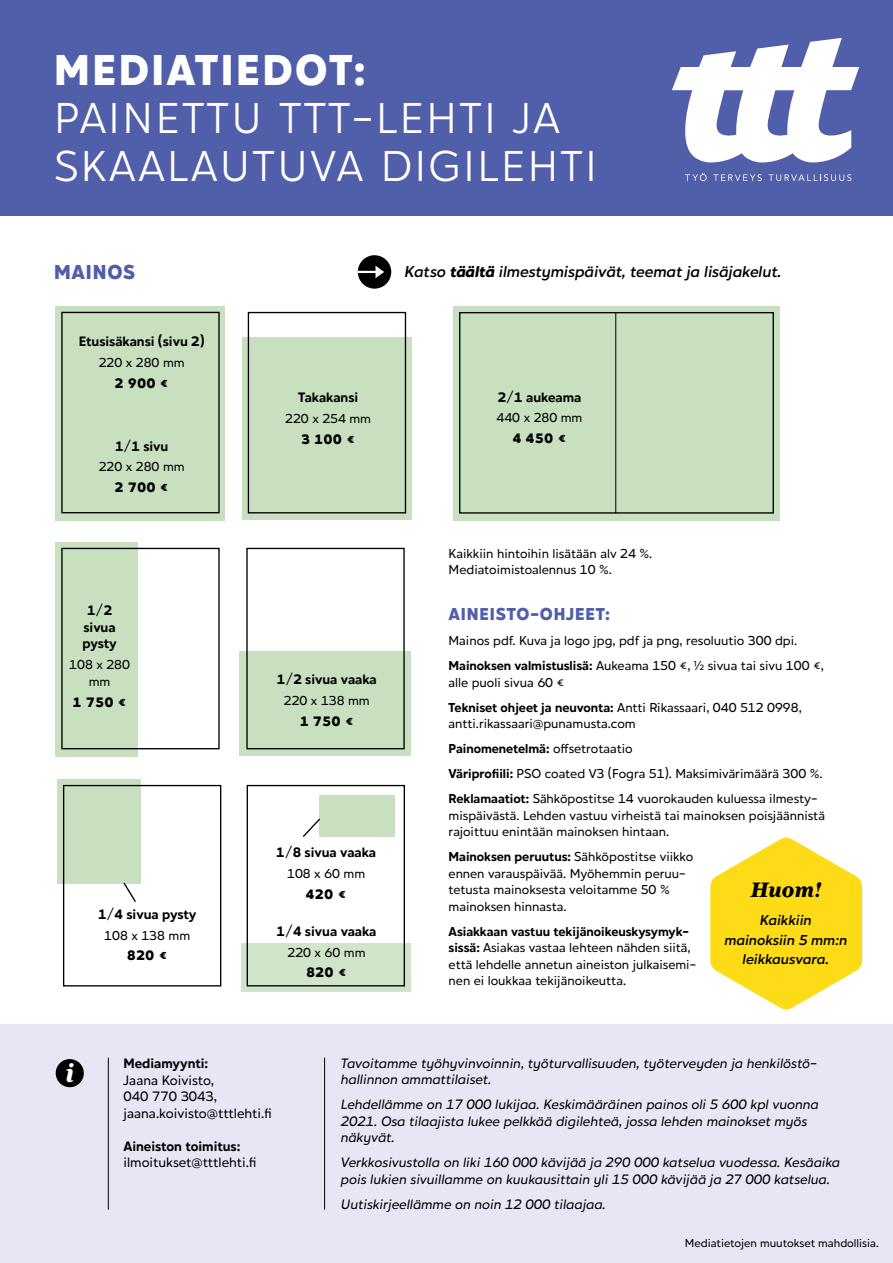
<style>
.page{position:relative;width:893px;height:1263px;background:#fff}
.page>*{position:absolute;margin:0;border:0;box-sizing:border-box;transform-origin:0 0}
.t1{font:45px/48px "Hartwell";letter-spacing:.06em;color:#fff}
.t2{font:900 45px "Hartwell";letter-spacing:.055em;color:#fff}
.t3{font:italic 800 29.7px "Mrs Eaves XL Serif OT";color:#fff}
.t4{font:italic 800 24px "Mrs Eaves XL Serif OT";color:#000}
.t5{font:900 21px "Hartwell";letter-spacing:.04em;color:#515eaa}
.t6{font:900 18px "Hartwell";letter-spacing:.05em;color:#515eaa}
.t7{font:italic 600 16.5px "Hartwell";color:#000}
.t8{font:italic 600 15px/19.5px "Hartwell";color:#000;text-align:center}
.t9{font:italic 500 14.25px/16.5px "Hartwell";color:#000}
.t10{font:700 14.25px/16.5px "Hartwell";color:#000;text-align:center}
.t11{font:500 14.25px/16.5px "Hartwell";color:#000}
.t12{font:900 14.25px "Hartwell";letter-spacing:.05em;color:#000}
.t13{font:500 13.5px/16.5px "Hartwell";color:#000}
.t14{font:500 12px "Hartwell";color:#000}
.s1{font-weight:900}
.s2{font-weight:700}
</style>
<div class="page">
<div style="left:0;top:0;width:893px;height:216px;background:#515eaa"></div>
<div style="left:0;top:1025px;width:893px;height:238px;background:#e7e6f4"></div>
<div style="left:56px;top:306px;width:169px;height:214px;background:#c8e0c0"></div>
<div style="left:56px;top:542px;width:82px;height:214px;background:#c8e0c0"></div>
<div style="left:57px;top:780px;width:84px;height:104px;background:#c8e0c0"></div>
<div style="left:239px;top:651px;width:172px;height:105px;background:#c8e0c0"></div>
<div style="left:242px;top:337px;width:169px;height:182px;background:#c8e0c0"></div>
<div style="left:453px;top:306px;width:326px;height:214px;background:#c8e0c0"></div>
<div style="left:241px;top:943px;width:169px;height:49px;background:#d0e4ca"></div>
<div style="left:319px;top:795px;width:76px;height:41px;background:#c8e0c0"></div>
<div style="left:61px;top:312px;width:159px;height:201px;border:1px solid #000"></div>
<div style="left:61px;top:548px;width:159px;height:201px;border:1px solid #000"></div>
<div style="left:63px;top:785px;width:158px;height:201px;border:1px solid #000"></div>
<div style="left:246px;top:548px;width:159px;height:201px;border:1px solid #000"></div>
<div style="left:248px;top:312px;width:158px;height:201px;border:1px solid #000"></div>
<svg style="left:459px;top:312px;width:315px;height:202px"></svg>
<hr style="left:615px;top:313px;width:1px;height:200px;background:#000">
<div style="left:247px;top:785px;width:158px;height:201px;border:1px solid #000"></div>
<svg style="left:302px;top:818px;width:20px;height:19px"></svg>
<svg style="left:123px;top:882px;width:13px;height:20px"></svg>
<svg style="left:672px;top:38px;width:187px;height:124px"></svg>
<svg style="left:685px;top:173px;width:22px;height:8px"></svg>
<svg style="left:713px;top:174px;width:49px;height:7px"></svg>
<svg style="left:768px;top:174px;width:83px;height:7px"></svg>
<div style="left:358px;top:255px;width:33px;height:34px;background:#000;border-radius:50%"></div>
<svg style="left:358px;top:266px;width:26px;height:12px"></svg>
<svg style="left:710px;top:838px;width:152px;height:171px"></svg>
<hr style="left:108px;top:1058px;width:1px;height:152px;background:#000">
<hr style="left:324px;top:1058px;width:1px;height:152px;background:#000">
<div style="left:56px;top:1059px;width:28px;height:28px;background:#000;border-radius:50%"></div>
<h1 class="t2" style="left:54px;top:44px;width:313px">MEDIATIEDOT:</h1>
<h1 class="t1" style="left:54px;top:98px;width:544px">PAINETTU TTT-LEHTI JA<br>SKAALAUTUVA DIGILEHTI</h1>
<h3 class="t5" style="left:54px;top:259px;width:82px">MAINOS</h3>
<p class="t10" style="left:79px;top:335px;width:127px">Etusisäkansi (sivu 2)</p>
<p class="t13" style="left:99px;top:356px;width:87px">220 x 280 mm</p>
<p class="t12" style="left:115px;top:375px;width:55px">2 900 €</p>
<p class="t10" style="left:115px;top:439px;width:55px">1/1 sivu</p>
<p class="t13" style="left:99px;top:460px;width:87px">220 x 280 mm</p>
<p class="t12" style="left:115px;top:479px;width:55px">2 700 €</p>
<p class="t10" style="left:83px;top:604px;width:36px">1/2 sivua pysty</p>
<p class="t13" style="left:69px;top:658px;width:62px;text-align:center">108 x 280 mm</p>
<p class="t12" style="left:73px;top:693px;width:55px">1 750 €</p>
<p class="t10" style="left:98px;top:907px;width:100px">1/4 sivua pysty</p>
<p class="t13" style="left:104px;top:928px;width:87px">108 x 138 mm</p>
<p class="t12" style="left:127px;top:947px;width:42px">820 €</p>
<p class="t7" style="left:405px;top:262px;width:378px">Katso <span class="s1">täältä</span> ilmestymispäivät, teemat ja lisäjakelut.</p>
<p class="t10" style="left:298px;top:390px;width:61px">Takakansi</p>
<p class="t13" style="left:285px;top:411px;width:87px">220 x 254 mm</p>
<p class="t12" style="left:301px;top:431px;width:55px">3 100 €</p>
<p class="t10" style="left:277px;top:673px;width:101px">1/2 sivua vaaka</p>
<p class="t13" style="left:284px;top:693px;width:87px">220 x 138 mm</p>
<p class="t12" style="left:300px;top:713px;width:55px">1 750 €</p>
<p class="t10" style="left:276px;top:846px;width:101px">1/8 sivua vaaka</p>
<p class="t13" style="left:287px;top:866px;width:80px">108 x 60 mm</p>
<p class="t12" style="left:306px;top:886px;width:42px">420 €</p>
<p class="t10" style="left:277px;top:924px;width:101px">1/4 sivua vaaka</p>
<p class="t13" style="left:287px;top:945px;width:80px">220 x 60 mm</p>
<p class="t12" style="left:306px;top:964px;width:42px">820 €</p>
<p class="t10" style="left:498px;top:390px;width:85px">2/1 aukeama</p>
<p class="t13" style="left:497px;top:411px;width:87px">440 x 280 mm</p>
<p class="t12" style="left:513px;top:430px;width:55px">4 450 €</p>
<p class="t13" style="left:449px;top:546px;width:205px">Kaikkiin hintoihin lisätään alv 24 %.<br>Mediatoimistoalennus 10 %.</p>
<h3 class="t6" style="left:449px;top:604px;width:163px">AINEISTO-OHJEET:</h3>
<p class="t13" style="left:449px;top:629px;width:377px;line-height:25px">Mainos pdf. Kuva ja logo jpg, pdf ja png, resoluutio 300 dpi.<br><span class="s2">Mainoksen valmistuslisä:</span> Aukeama 150 €, ½ sivua tai sivu 100 €,</p>
<p class="t13" style="left:449px;top:671px;width:355px;line-height:25px">alle puoli sivua 60 €<br><span class="s2">Tekniset ohjeet ja neuvonta:</span> Antti Rikassaari, 040 512 0998,</p>
<p class="t13" style="left:449px;top:712px;width:375px;line-height:25px">antti.rikassaari@punamusta.com<br><span class="s2">Painomenetelmä:</span> offsetrotaatio<br><span class="s2">Väriprofiili:</span> PSO coated V3 (Fogra 51). Maksimivärimäärä 300 %.<br><span class="s2">Reklamaatiot:</span> Sähköpostitse 14 vuorokauden kuluessa ilmesty-</p>
<p class="t13" style="left:449px;top:808px;width:378px">mispäivästä. Lehden vastuu virheistä tai mainoksen poisjäännistä rajoittuu enintään mainoksen hintaan.</p>
<p class="t13" style="left:449px;top:850px;width:246px"><span class="s2">Mainoksen peruutus:</span> Sähköpostitse viikko ennen varauspäivää. Myöhemmin peruu&shy;tetusta mainoksesta veloitamme 50 % mainoksen hinnasta.</p>
<p class="t13" style="left:449px;top:924px;width:249px"><span class="s2">Asiakkaan vastuu tekijänoikeuskysymyk&shy;sissä:</span> Asiakas vastaa lehteen nähden siitä, että lehdelle annetun aineiston julkaisemi&shy;nen ei loukkaa tekijänoikeutta.</p>
<h3 class="t4" style="left:750px;top:878px;width:73px">Huom!</h3>
<p class="t8" style="left:724px;top:912px;width:124px">Kaikkiin mainoksiin 5 mm:n leikkausvara.</p>
<h2 class="t3" style="left:65px;top:1058px;width:10px">i</h2>
<p class="t10" style="left:123px;top:1057px;width:86px">Mediamyynti:</p>
<p class="t11" style="left:123px;top:1073px;width:150px">Jaana Koivisto,<br>040 770 3043, jaana.koivisto@tttlehti.fi</p>
<p class="t10" style="left:123px;top:1139px;width:118px">Aineiston toimitus:</p>
<p class="t11" style="left:123px;top:1155px;width:135px">ilmoitukset@tttlehti.fi</p>
<p class="t9" style="left:341px;top:1056px;width:478px">Tavoitamme työhyvinvoinnin, työturvallisuuden, työterveyden ja henkilöstö&shy;hallinnon ammattilaiset.</p>
<p class="t9" style="left:341px;top:1098px;width:479px">Lehdellämme on 17 000 lukijaa. Keskimääräinen painos oli 5 600 kpl vuonna<br>2021. Osa tilaajista lukee pelkkää digilehteä, jossa lehden mainokset myös näkyvät.</p>
<p class="t9" style="left:341px;top:1156px;width:501px">Verkkosivustolla on liki 160 000 kävijää ja 290 000 katselua vuodessa. Kesäaika pois lukien sivuillamme on kuukausittain yli 15 000 kävijää ja 27 000 katselua.</p>
<p class="t9" style="left:341px;top:1197px;width:267px">Uutiskirjeellämme on noin 12 000 tilaajaa.</p>
<p class="t14" style="left:685px;top:1236px;width:195px">Mediatietojen muutokset mahdollisia.</p>
</div>
